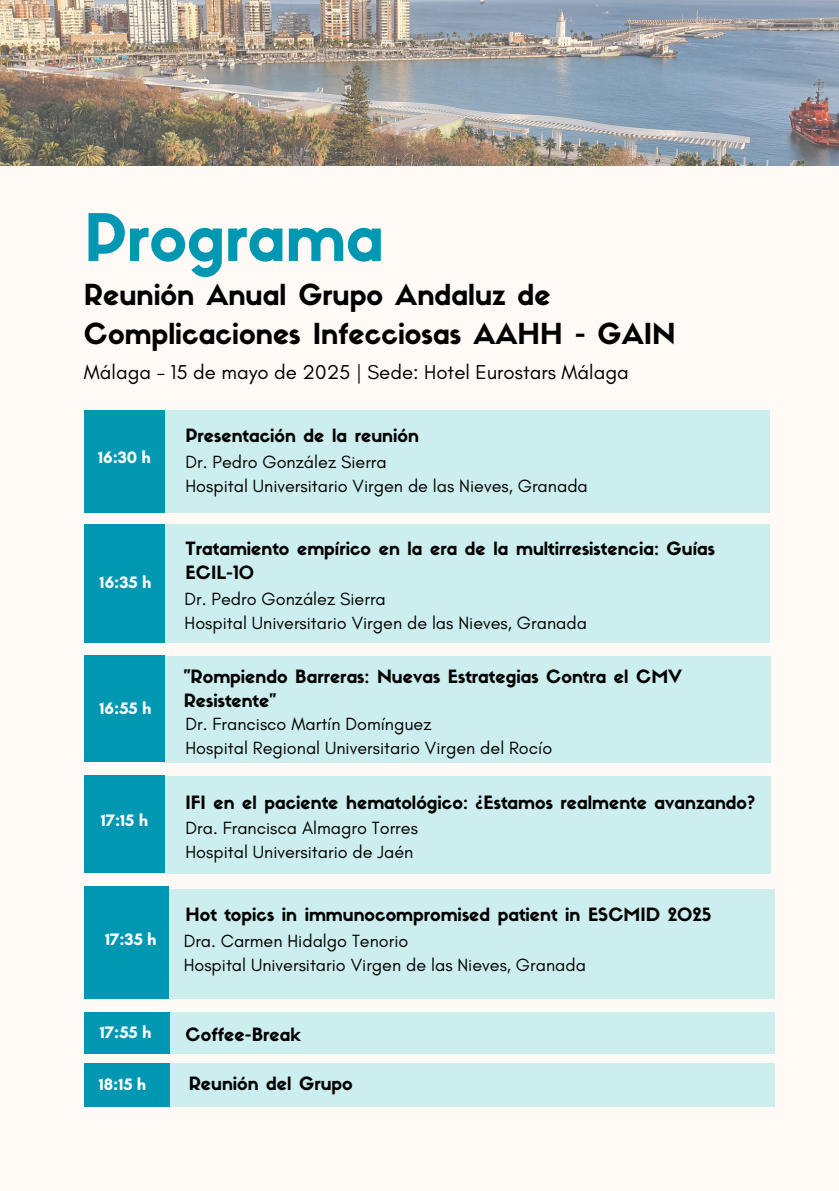
<style>
.page{position:relative;width:839px;height:1191px;background:#fff}
.page>*{position:absolute;margin:0;border:0;box-sizing:border-box;transform-origin:0 0}
.t1{font:64.2px "Sifonn Basic";color:#0097b2}
.t2{font:28.4px/39px "Sifonn Basic";color:#000}
.t3{font:20.4px "Glacial Indifference";color:#000}
.t4{font:18px "Glacial Indifference";color:#000}
.t5{font:18px/24px "Sifonn Basic";color:#000}
.t6{font:700 17px "Glacial Indifference";color:#fff}
</style>
<div class="page">
<div style="left:0;top:0;width:838px;height:1191px;background:#fffaf5"></div>
<div style="left:163px;top:411px;width:606px;height:102px;background:#cdeeef"></div>
<div style="left:84px;top:411px;width:81px;height:102px;background:#0097b2"></div>
<div style="left:165px;top:524px;width:605px;height:118px;background:#cdeeef"></div>
<div style="left:84px;top:524px;width:81px;height:118px;background:#0097b2"></div>
<div style="left:163px;top:656px;width:607px;height:106px;background:#cdeeef"></div>
<div style="left:84px;top:656px;width:81px;height:106px;background:#0097b2"></div>
<div style="left:165px;top:776px;width:605px;height:97px;background:#cdeeef"></div>
<div style="left:84px;top:776px;width:81px;height:97px;background:#0097b2"></div>
<div style="left:169px;top:889px;width:605px;height:110px;background:#cdeeef"></div>
<div style="left:84px;top:887px;width:85px;height:112px;background:#0097b2"></div>
<div style="left:169px;top:1012px;width:605px;height:42px;background:#cdeeef"></div>
<div style="left:84px;top:1012px;width:85px;height:42px;background:#0097b2"></div>
<div style="left:169px;top:1063px;width:605px;height:44px;background:#cdeeef"></div>
<div style="left:84px;top:1063px;width:85px;height:44px;background:#0097b2"></div>
<img style="left:0;top:0;width:838px;height:166px">
<p class="t1" style="left:84px;top:213px;width:301px">Programa</p>
<h1 class="t2" style="left:84px;top:278px;width:593px">Reunión Anual Grupo Andaluz de<br>Complicaciones Infecciosas AAHH - GAIN</h1>
<p class="t3" style="left:84px;top:360px;width:546px">Málaga - 15 de mayo de 2025 | Sede: Hotel Eurostars Málaga</p>
<h2 class="t5" style="left:185px;top:425px;width:235px">Presentación de la reunión</h2>
<h3 class="t6" style="left:98px;top:447px;width:54px">16:30 h</h3>
<h4 class="t4" style="left:185px;top:451px;width:203px">Dr. Pedro González Sierra</h4>
<p class="t4" style="left:185px;top:475px;width:404px">Hospital Universitario Virgen de las Nieves, Granada</p>
<p class="t6" style="left:100px;top:572px;width:53px">16:35 h</p>
<p class="t6" style="left:100px;top:698px;width:53px">16:55 h</p>
<p class="t6" style="left:101px;top:810px;width:49px">17:15 h</p>
<h4 class="t6" style="left:105px;top:929px;width:53px">17:35 h</h4>
<p class="t5" style="left:185px;top:538px;width:531px">Tratamiento empírico en la era de la multirresistencia: Guías<br>ECIL-10</p>
<h4 class="t4" style="left:185px;top:588px;width:203px">Dr. Pedro González Sierra</h4>
<p class="t4" style="left:185px;top:612px;width:404px">Hospital Universitario Virgen de las Nieves, Granada</p>
<h4 class="t5" style="left:184px;top:667px;width:500px">"Rompiendo Barreras: Nuevas Estrategias Contra el CMV<br>Resistente"</h4>
<p class="t4" style="left:185px;top:713px;width:247px">Dr. Francisco Martín Domínguez</p>
<p class="t4" style="left:185px;top:737px;width:368px">Hospital Regional Universitario Virgen del Rocío</p>
<h4 class="t5" style="left:185px;top:792px;width:571px">IFI en el paciente hematológico: ¿Estamos realmente avanzando?</h4>
<p class="t4" style="left:185px;top:817px;width:234px">Dra. Francisca Almagro Torres</p>
<p class="t4" style="left:185px;top:841px;width:229px">Hospital Universitario de Jaén</p>
<h4 class="t5" style="left:185px;top:904px;width:527px">Hot topics in immunocompromised patient in ESCMID 2025</h4>
<p class="t4" style="left:184px;top:930px;width:226px">Dra. Carmen Hidalgo Tenorio</p>
<h4 class="t4" style="left:184px;top:954px;width:404px">Hospital Universitario Virgen de las Nieves, Granada</h4>
<p class="t6" style="left:100px;top:1022px;width:53px">17:55 h</p>
<p class="t5" style="left:185px;top:1024px;width:117px">Coffee-Break</p>
<p class="t6" style="left:99px;top:1074px;width:49px">18:15 h</p>
<h4 class="t5" style="left:189px;top:1073px;width:165px">Reunión del Grupo</h4>
</div>
